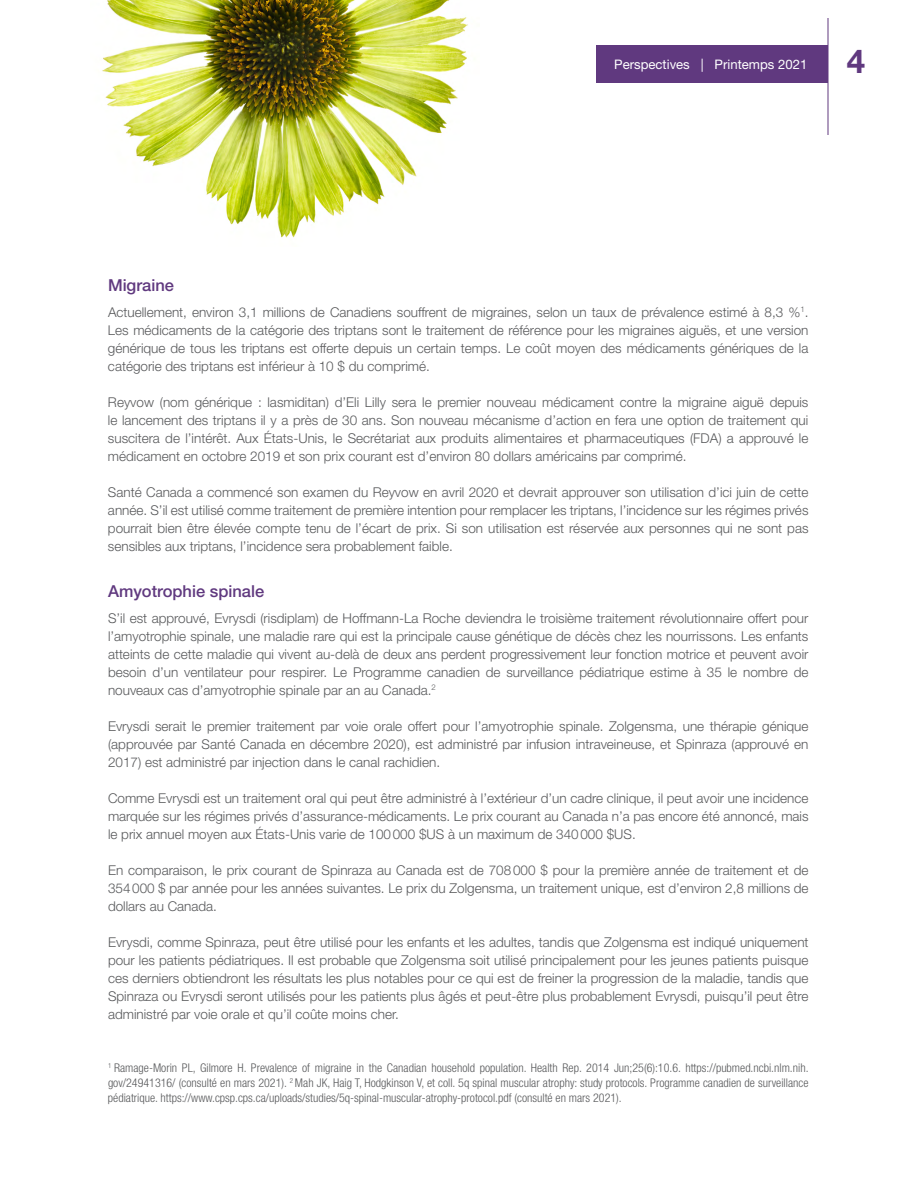
<style>
.page{position:relative;width:918px;height:1188px;background:#fff}
.page>*{position:absolute;margin:0;border:0;box-sizing:border-box;transform-origin:0 0}
.t1{font:700 33px "Helvetica Neue LT Std";color:#60397f}
.t2{font:500 16.5px "Helvetica Neue LT Std";color:#60397f}
.Body{font:300 13.5px/18px "Helvetica Neue LT Std";color:#58595b;text-align:justify}
.t3{font:13.2px "Helvetica Neue LT Std";color:#fff}
.Body-2{font:300 condensed 12px/15px "Helvetica Neue LT Std";color:#58595b;text-align:justify}
</style>
<div class="page">
<div style="left:596px;top:45px;width:232px;height:38px;background:#60397f"></div>
<hr style="left:828px;top:18px;width:1px;height:117px;background:#60397f">
<img style="left:102px;top:0;width:366px;height:238px">
<p class="t3" style="left:614px;top:56px;width:195px">Perspectives | Printemps 2021</p>
<h1 class="t1" style="left:847px;top:41px;width:20px">4</h1>
<p class="t2" style="left:108px;top:276px;width:68px">Migraine</p>
<p class="Body" style="left:108px;top:303px;width:702px">Actuellement, environ 3,1 millions de Canadiens souffrent de migraines, selon un taux de prévalence estimé à 8,3 %<sup>1</sup>.<br>Les médicaments de la catégorie des triptans sont le traitement de référence pour les migraines aiguës, et une version générique de tous les triptans est offerte depuis un certain temps. Le coût moyen des médicaments génériques de la catégorie des triptans est inférieur à 10 $ du comprimé.</p>
<p class="Body" style="left:108px;top:393px;width:702px">Reyvow (nom générique : lasmiditan) d’Eli Lilly sera le premier nouveau médicament contre la migraine aiguë depuis le lancement des triptans il y a près de 30 ans. Son nouveau mécanisme d’action en fera une option de traitement qui suscitera de l’intérêt. Aux États-Unis, le Secrétariat aux produits alimentaires et pharmaceutiques (FDA) a approuvé le médicament en octobre 2019 et son prix courant est d’environ 80 dollars américains par comprimé.</p>
<p class="Body" style="left:108px;top:483px;width:702px">Santé Canada a commencé son examen du Reyvow en avril 2020 et devrait approuver son utilisation d’ici juin de cette année. S’il est utilisé comme traitement de première intention pour remplacer les triptans, l’incidence sur les régimes privés pourrait bien être élevée compte tenu de l’écart de prix. Si son utilisation est réservée aux personnes qui ne sont pas sensibles aux triptans, l’incidence sera probablement faible.</p>
<p class="t2" style="left:108px;top:582px;width:158px">Amyotrophie spinale</p>
<p class="Body" style="left:108px;top:609px;width:702px">S’il est approuvé, Evrysdi (risdiplam) de Hoffmann-La Roche deviendra le troisième traitement révolutionnaire offert pour l’amyotrophie spinale, une maladie rare qui est la principale cause génétique de décès chez les nourrissons. Les enfants atteints de cette maladie qui vivent au-delà de deux ans perdent progressivement leur fonction motrice et peuvent avoir besoin d’un ventilateur pour respirer. Le Programme canadien de surveillance pédiatrique estime à 35 le nombre de nouveaux cas d’amyotrophie spinale par an au Canada.<sup>2</sup></p>
<p class="Body" style="left:108px;top:717px;width:702px">Evrysdi serait le premier traitement par voie orale offert pour l’amyotrophie spinale. Zolgensma, une thérapie génique (approuvée par Santé Canada en décembre 2020), est administré par infusion intraveineuse, et Spinraza (approuvé en 2017) est administré par injection dans le canal rachidien.</p>
<p class="Body" style="left:108px;top:789px;width:702px">Comme Evrysdi est un traitement oral qui peut être administré à l’extérieur d’un cadre clinique, il peut avoir une incidence marquée sur les régimes privés d’assurance-médicaments. Le prix courant au Canada n’a pas encore été annoncé, mais le prix annuel moyen aux États-Unis varie de 100000 $US à un maximum de 340000 $US.</p>
<p class="Body" style="left:108px;top:861px;width:702px">En comparaison, le prix courant de Spinraza au Canada est de 708000 $ pour la première année de traitement et de 354000 $ par année pour les années suivantes. Le prix du Zolgensma, un traitement unique, est d’environ 2,8 millions de dollars au Canada.</p>
<p class="Body" style="left:108px;top:933px;width:702px">Evrysdi, comme Spinraza, peut être utilisé pour les enfants et les adultes, tandis que Zolgensma est indiqué uniquement pour les patients pédiatriques. Il est probable que Zolgensma soit utilisé principalement pour les jeunes patients puisque ces derniers obtiendront les résultats les plus notables pour ce qui est de freiner la progression de la maladie, tandis que Spinraza ou Evrysdi seront utilisés pour les patients plus âgés et peut-être plus probablement Evrysdi, puisqu’il peut être administré par voie orale et qu’il coûte moins cher.</p>
<p class="Body-2" style="left:108px;top:1060px;width:702px"><sup>1</sup> Ramage-Morin PL, Gilmore H. Prevalence of migraine in the Canadian household population. Health Rep. 2014 Jun;25(6):10.6. https://pubmed.ncbi.nlm.nih. gov/24941316/ (consulté en mars 2021). <sup>2</sup> Mah JK, Haig T, Hodgkinson V, et coll. 5q spinal muscular atrophy: study protocols. Programme canadien de surveillance pédiatrique. https://www.cpsp.cps.ca/uploads/studies/5q-spinal-muscular-atrophy-protocol.pdf (consulté en mars 2021).</p>
</div>
